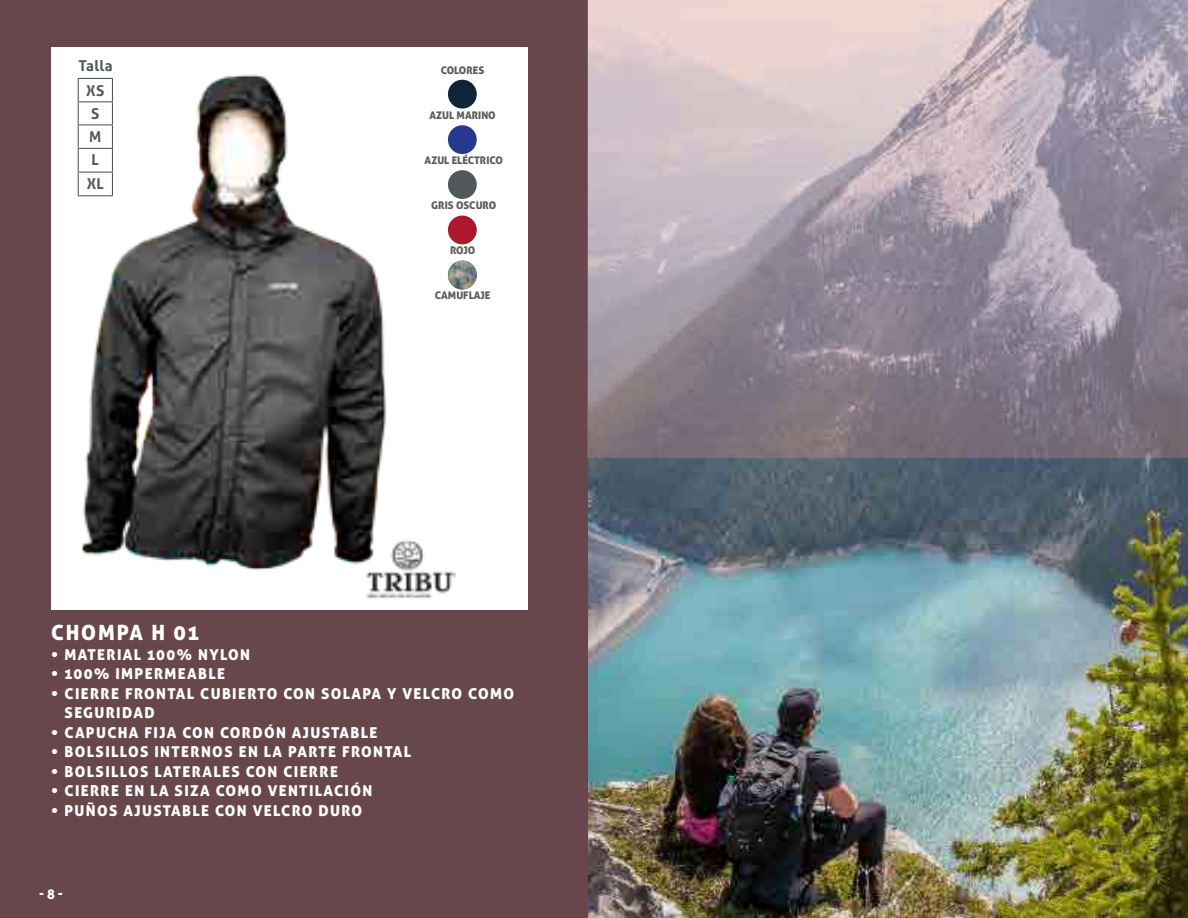
<style>
.page{position:relative;width:1188px;height:918px;background:#67474b}
.page>*{position:absolute;margin:0;border:0;box-sizing:border-box;transform-origin:0 0}
.t1{font:21px "Aller Display";letter-spacing:.09em;color:#fff}
.t2{font:15px/19.5px "Aller Display";letter-spacing:.09em;color:#fff}
.t3{font:700 15px/23.4px "Aller";letter-spacing:.02em;color:#4f5959;text-align:center}
.t4{font:13.5px "Aller Display";color:#fff}
.t5{font:10.5px "Aller Display";color:#5c5c5b}
</style>
<div class="page">
<div style="left:51px;top:47px;width:477px;height:563px;background:#fff"></div>
<img style="left:77px;top:74px;width:388px;height:525px">
<img style="left:589px;top:458px;width:599px;height:460px">
<svg style="left:587px;top:0;width:601px;height:458px;background:#a79ba6"></svg>
<div style="left:448px;top:80px;width:29px;height:29px;background:#0e2538;border-radius:50%"></div>
<div style="left:448px;top:125px;width:29px;height:29px;background:#27398e;border-radius:50%"></div>
<div style="left:448px;top:170px;width:29px;height:29px;background:#4f5959;border-radius:50%"></div>
<div style="left:448px;top:216px;width:29px;height:28px;background:#ac182d;border-radius:50%"></div>
<img style="left:448px;top:261px;width:29px;height:28px;border-radius:14px">
<hr style="left:78px;top:78px;width:35px;height:1px;background:#4f5959">
<hr style="left:78px;top:101px;width:35px;height:1px;background:#4f5959">
<hr style="left:78px;top:124px;width:35px;height:1px;background:#4f5959">
<hr style="left:78px;top:148px;width:35px;height:1px;background:#4f5959">
<hr style="left:78px;top:172px;width:35px;height:1px;background:#4f5959">
<svg style="left:78px;top:79px;width:1px;height:116px"></svg>
<svg style="left:112px;top:79px;width:1px;height:116px"></svg>
<hr style="left:78px;top:195px;width:35px;height:1px;background:#4f5959">
<p class="t3" style="left:78px;top:53px;width:36px;line-height:24.9px">Talla<br>XS</p>
<p class="t3" style="left:87px;top:102px;width:19px">S<br>M<br>L<br>XL</p>
<p class="t5" style="left:441px;top:64px;width:45px">COLORES</p>
<p class="t5" style="left:430px;top:109px;width:68px">AZUL MARINO</p>
<p class="t5" style="left:425px;top:154px;width:80px">AZUL ELÉCTRICO</p>
<p class="t5" style="left:431px;top:199px;width:66px">GRIS OSCURO</p>
<p class="t5" style="left:450px;top:244px;width:27px">ROJO</p>
<p class="t5" style="left:435px;top:289px;width:57px">CAMUFLAJE</p>
<h1 class="t1" style="left:51px;top:620px;width:150px">CHOMPA H 01</h1>
<p class="t2" style="left:51px;top:645px;width:201px">• MATERIAL 100% NYLON</p>
<p class="t2" style="left:51px;top:664px;width:176px">• 100% IMPERMEABLE</p>
<p class="t2" style="left:65px;top:684px;width:451px;text-indent:-14px">• CIERRE FRONTAL CUBIERTO CON SOLAPA Y VELCRO COMO<br>SEGURIDAD</p>
<p class="t2" style="left:51px;top:723px;width:328px">• CAPUCHA FIJA CON CORDÓN AJUSTABLE</p>
<p class="t2" style="left:51px;top:742px;width:362px">• BOLSILLOS INTERNOS EN LA PARTE FRONTAL</p>
<p class="t2" style="left:51px;top:762px;width:289px">• BOLSILLOS LATERALES CON CIERRE</p>
<p class="t2" style="left:51px;top:781px;width:323px">• CIERRE EN LA SIZA COMO VENTILACIÓN</p>
<p class="t2" style="left:51px;top:801px;width:313px">• PUÑOS AJUSTABLE CON VELCRO DURO</p>
<p class="t4" style="left:39px;top:886px;width:25px">- 8 -</p>
</div>
